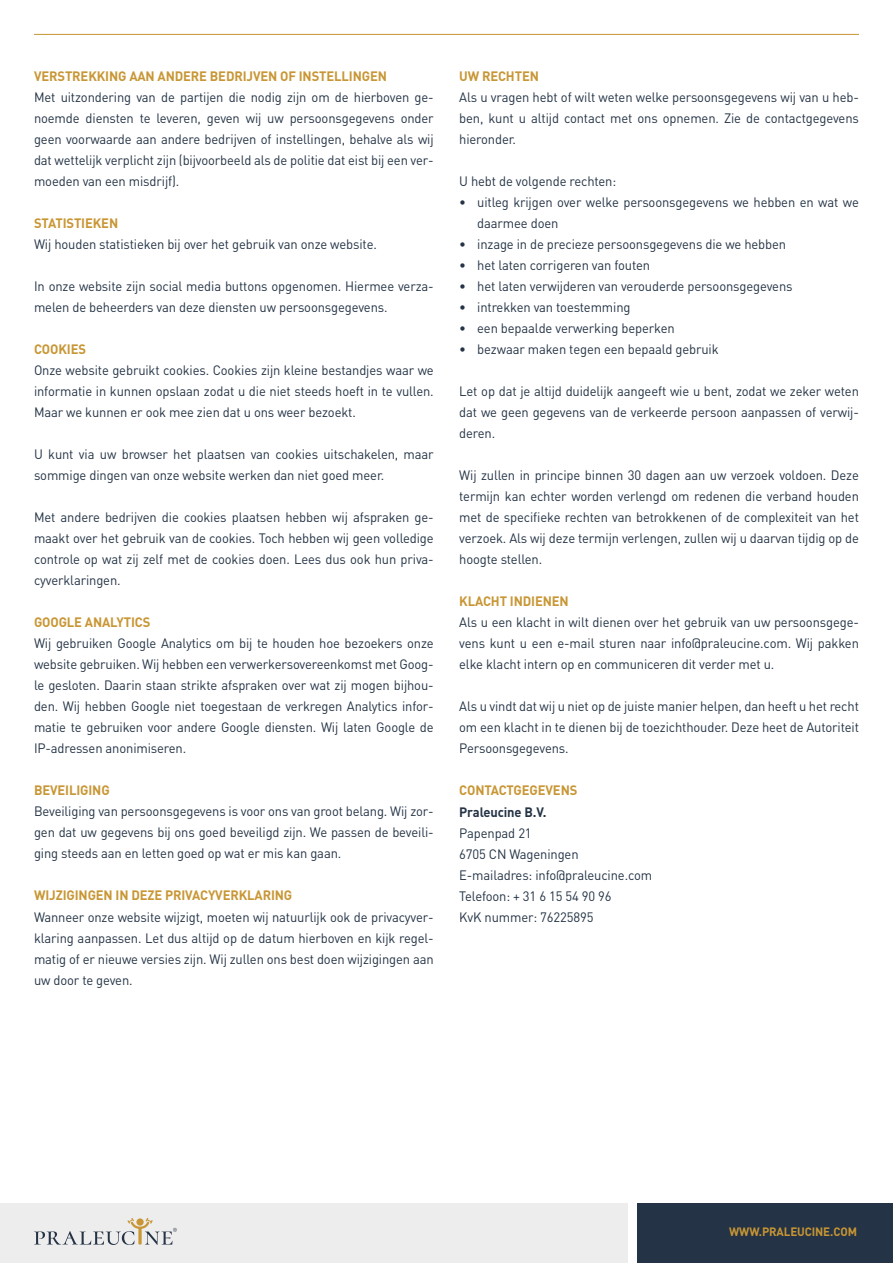
<style>
.page{position:relative;width:893px;height:1263px;background:#fff}
.page>*{position:absolute;margin:0;border:0;box-sizing:border-box;transform-origin:0 0}
.t1{font:13.5px/21px "DIN";letter-spacing:-.01em;color:#243345;text-align:justify;scale:.96 1}
.t2{font:700 13.5px "DIN";letter-spacing:-.01em;color:#c89634;scale:.96 1}
.t3{font:700 13.5px "DIN";letter-spacing:-.01em;color:#243345;scale:.96 1}
.t4{font:700 12px "DIN";letter-spacing:-.01em;color:#c89634;scale:.96 1}
</style>
<div class="page">
<div style="left:0;top:1203px;width:628px;height:60px;background:#ededed"></div>
<div style="left:637px;top:1203px;width:256px;height:60px;background:#243345"></div>
<hr style="left:34px;top:34px;width:825px;height:1px;background:#c89634">
<svg style="left:34px;top:1218px;width:143px;height:27px"></svg>
<p class="t2" style="left:34px;top:68px;width:369px">VERSTREKKING AAN ANDERE BEDRIJVEN OF INSTELLINGEN</p>
<p class="t1" style="left:34px;top:87px;width:418px">Met uitzondering van de partijen die nodig zijn om de hierboven ge&shy;noemde diensten te leveren, geven wij uw persoonsgegevens onder geen voorwaarde aan andere bedrijven of instellingen, behalve als wij dat wettelijk verplicht zijn (bijvoorbeeld als de politie dat eist bij een ver&shy;moeden van een misdrijf).</p>
<p class="t2" style="left:34px;top:215px;width:89px">STATISTIEKEN</p>
<p class="t1" style="left:34px;top:234px;width:359px">Wij houden statistieken bij over het gebruik van onze website.</p>
<p class="t1" style="left:34px;top:276px;width:418px">In onze website zijn social media buttons opgenomen. Hiermee verza&shy;melen de beheerders van deze diensten uw persoonsgegevens.</p>
<p class="t2" style="left:34px;top:341px;width:56px">COOKIES</p>
<p class="t1" style="left:34px;top:360px;width:418px">Onze website gebruikt cookies. Cookies zijn kleine bestandjes waar we informatie in kunnen opslaan zodat u die niet steeds hoeft in te vullen.<br>Maar we kunnen er ook mee zien dat u ons weer bezoekt.</p>
<p class="t1" style="left:34px;top:444px;width:418px">U kunt via uw browser het plaatsen van cookies uitschakelen, maar sommige dingen van onze website werken dan niet goed meer.</p>
<p class="t1" style="left:34px;top:507px;width:418px">Met andere bedrijven die cookies plaatsen hebben wij afspraken ge&shy;maakt over het gebruik van de cookies. Toch hebben wij geen volledige controle op wat zij zelf met de cookies doen. Lees dus ook hun priva&shy;cyverklaringen.</p>
<p class="t2" style="left:34px;top:614px;width:123px">GOOGLE ANALYTICS</p>
<p class="t1" style="left:34px;top:633px;width:418px">Wij gebruiken Google Analytics om bij te houden hoe bezoekers onze website gebruiken. Wij hebben een verwerkersovereenkomst met Goog&shy;le gesloten. Daarin staan strikte afspraken over wat zij mogen bijhou&shy;den. Wij hebben Google niet toegestaan de verkregen Analytics infor&shy;matie te gebruiken voor andere Google diensten. Wij laten Google de IP-adressen anonimiseren.</p>
<p class="t2" style="left:34px;top:782px;width:80px">BEVEILIGING</p>
<p class="t1" style="left:34px;top:801px;width:418px">Beveiliging van persoonsgegevens is voor ons van groot belang. Wij zor&shy;gen dat uw gegevens bij ons goed beveiligd zijn. We passen de beveili&shy;ging steeds aan en letten goed op wat er mis kan gaan.</p>
<p class="t2" style="left:34px;top:887px;width:271px">WIJZIGINGEN IN DEZE PRIVACYVERKLARING</p>
<p class="t1" style="left:34px;top:906px;width:418px">Wanneer onze website wijzigt, moeten wij natuurlijk ook de privacyver&shy;klaring aanpassen. Let dus altijd op de datum hierboven en kijk regel&shy;matig of er nieuwe versies zijn. Wij zullen ons best doen wijzigingen aan uw door te geven.</p>
<p class="t2" style="left:459px;top:68px;width:84px">UW RECHTEN</p>
<p class="t1" style="left:459px;top:87px;width:418px">Als u vragen hebt of wilt weten welke persoonsgegevens wij van u heb&shy;ben, kunt u altijd contact met ons opnemen. Zie de contactgegevens hieronder.</p>
<p class="t1" style="left:459px;top:171px;width:165px">U hebt de volgende rechten:</p>
<p class="t1" style="left:477px;top:192px;width:399px;text-indent:-18px">• uitleg krijgen over welke persoonsgegevens we hebben en wat we daarmee doen</p>
<p class="t1" style="left:459px;top:234px;width:342px">• inzage in de precieze persoonsgegevens die we hebben</p>
<p class="t1" style="left:459px;top:255px;width:200px">• het laten corrigeren van fouten</p>
<p class="t1" style="left:459px;top:276px;width:349px">• het laten verwijderen van verouderde persoonsgegevens</p>
<p class="t1" style="left:459px;top:297px;width:180px">• intrekken van toestemming</p>
<p class="t1" style="left:459px;top:318px;width:226px">• een bepaalde verwerking beperken</p>
<p class="t1" style="left:459px;top:339px;width:272px">• bezwaar maken tegen een bepaald gebruik</p>
<p class="t1" style="left:459px;top:381px;width:418px">Let op dat je altijd duidelijk aangeeft wie u bent, zodat we zeker weten dat we geen gegevens van de verkeerde persoon aanpassen of verwij&shy;deren.</p>
<p class="t1" style="left:459px;top:465px;width:418px">Wij zullen in principe binnen 30 dagen aan uw verzoek voldoen. Deze termijn kan echter worden verlengd om redenen die verband houden met de specifieke rechten van betrokkenen of de complexiteit van het verzoek. Als wij deze termijn verlengen, zullen wij u daarvan tijdig op de hoogte stellen.</p>
<p class="t2" style="left:459px;top:593px;width:116px">KLACHT INDIENEN</p>
<p class="t1" style="left:459px;top:612px;width:418px">Als u een klacht in wilt dienen over het gebruik van uw persoonsgege&shy;vens kunt u een e-mail sturen naar info@praleucine.com. Wij pakken elke klacht intern op en communiceren dit verder met u.</p>
<p class="t1" style="left:459px;top:696px;width:418px">Als u vindt dat wij u niet op de juiste manier helpen, dan heeft u het recht om een klacht in te dienen bij de toezichthouder. Deze heet de Autoriteit Persoonsgegevens.</p>
<p class="t2" style="left:459px;top:782px;width:125px">CONTACTGEGEVENS</p>
<p class="t3" style="left:459px;top:803px;width:92px">Praleucine B.V.</p>
<p class="t1" style="left:459px;top:822px;width:202px;text-align:left">Papenpad 21<br>6705 CN Wageningen<br>E-mailadres: info@praleucine.com<br>Telefoon: + 31 6 15 54 90 96<br>KvK nummer: 76225895</p>
<p class="t4" style="left:729px;top:1224px;width:135px">WWW.PRALEUCINE.COM</p>
</div>
